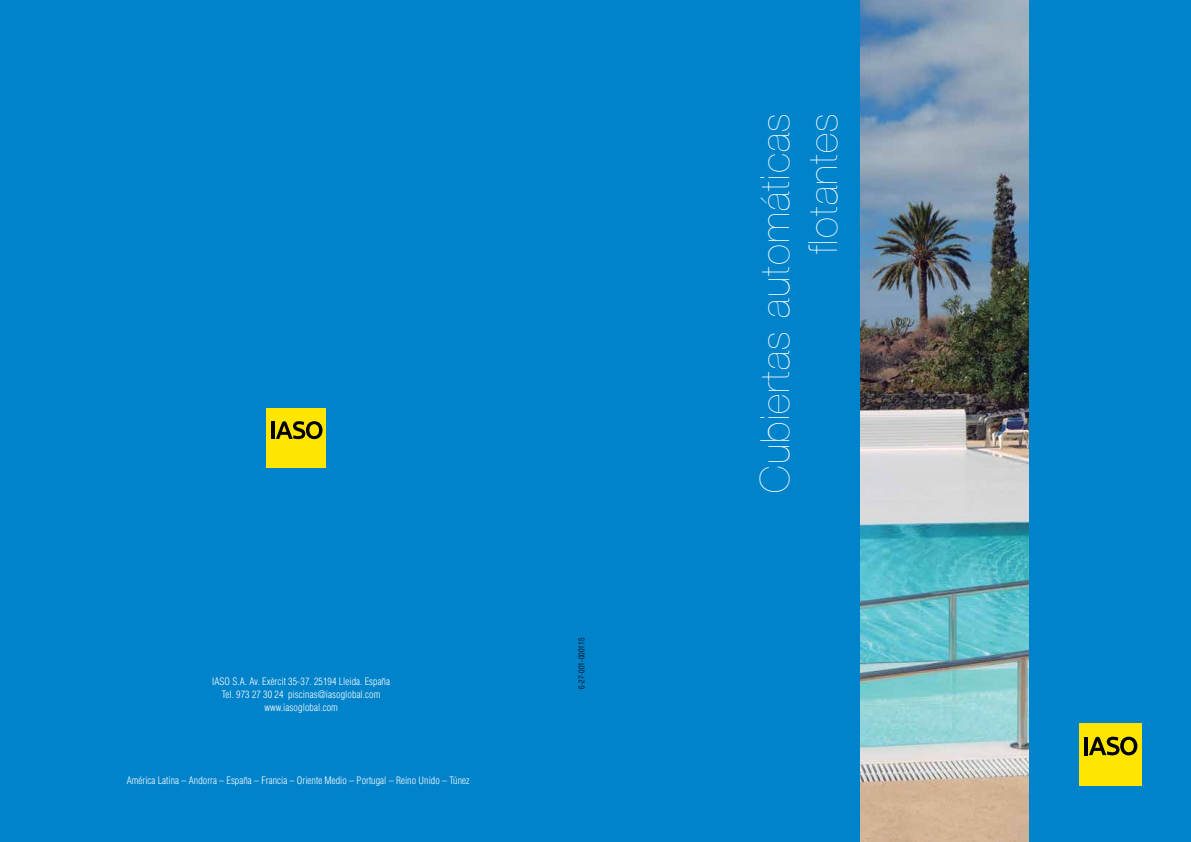
<style>
.page{position:relative;width:1191px;height:842px;background:#0083ca}
.page>*{position:absolute;margin:0;border:0;box-sizing:border-box;transform-origin:0 0}
.t1{font:200 40px/48px "Helvetica Neue";letter-spacing:.03em;color:#fff;text-align:right}
.t2{font:300 condensed 10px/13px "Helvetica";letter-spacing:.005em;color:#fff;text-align:center}
.t3{font:300 condensed 8px "Helvetica";letter-spacing:.005em;color:#000}
</style>
<div class="page">
<div style="left:266px;top:408px;width:60px;height:60px;background:#ffe600"></div>
<hr style="left:271px;top:421px;width:4px;height:18px;background:#000">
<svg style="left:276px;top:421px;width:46px;height:18px"></svg>
<div style="left:1079px;top:723px;width:62px;height:62px;background:#ffe600"></div>
<hr style="left:1084px;top:737px;width:3px;height:18px;background:#000">
<svg style="left:1089px;top:737px;width:48px;height:18px"></svg>
<img style="left:860px;top:0;width:168px;height:842px">
<p class="t2" style="left:212px;top:675px;width:179px">IASO S.A. Av. Exèrcit 35-37. 25194 Lleida. España<br>Tel. 973 27 30 24 piscinas@iasoglobal.com www.iasoglobal.com</p>
<p class="t2" style="left:127px;top:774px;width:344px">América Latina – Andorra – España – Francia – Oriente Medio – Portugal – Reino Unido – Túnez</p>
<p class="t3" style="left:576px;top:689px;width:53px;rotate:-90deg">6-27-001-000115</p>
<h1 class="t1" style="left:751px;top:493px;width:381px;rotate:-90deg">Cubiertas automáticas flotantes</h1>
</div>
